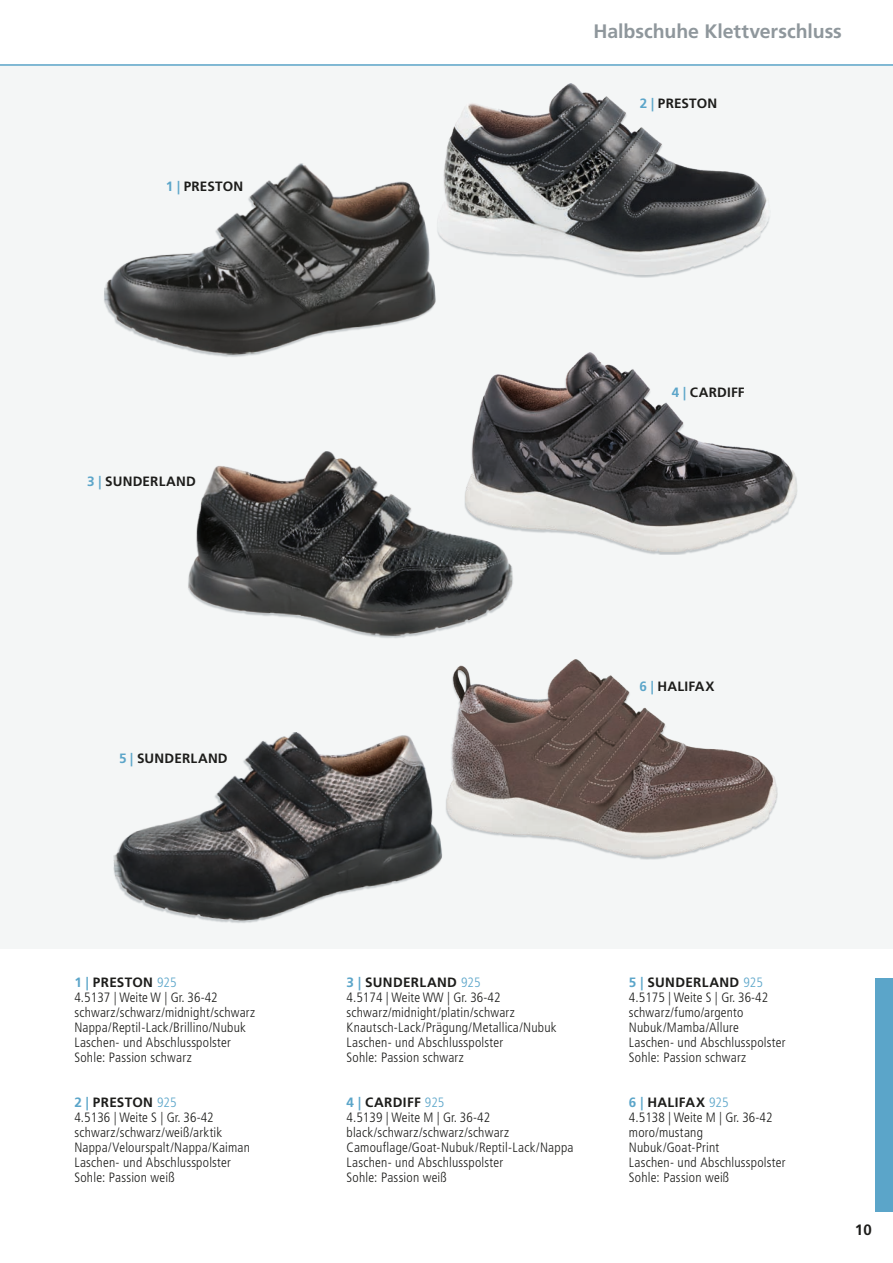
<style>
.page{position:relative;width:893px;height:1263px;background:#fff}
.page>*{position:absolute;margin:0;border:0;box-sizing:border-box;transform-origin:0 0}
.t1{font:700 19.5px "Frutiger LT Pro";letter-spacing:-.005em;color:#8f979c}
.t2{font:700 15px "Frutiger LT Pro";color:#1d1d1b}
.t3{font:300 condensed 13.5px/15px "Frutiger LT Pro";letter-spacing:.015em;color:#1d1d1b}
.t4{font:700 13.5px "Frutiger LT Pro";letter-spacing:.02em;color:#1d1d1b}
.t5{font:300 condensed 13.5px "Frutiger LT";letter-spacing:.005em;color:#1d1d1b}
.s1{color:#5ba5c9}
.s2{font-family:"Frutiger LT";font-weight:300;font-stretch:condensed;color:#5ba5c9}
</style>
<div class="page">
<div style="left:0;top:64px;width:893px;height:884px;background:#f4f6f6"></div>
<hr style="left:0;top:64px;width:893px;height:2px;background:#5ba5c9">
<div style="left:876px;top:978px;width:17px;height:234px;background:#5ba5c9"></div>
<img style="left:446px;top:659px;width:331px;height:198px">
<img style="left:438px;top:83px;width:332px;height:192px">
<img style="left:472px;top:353px;width:324px;height:199px">
<img style="left:104px;top:163px;width:334px;height:194px">
<img style="left:113px;top:732px;width:329px;height:191px">
<img style="left:188px;top:446px;width:328px;height:192px">
<p class="t4" style="left:166px;top:178px;width:79px"><span class="s1">1 |</span> PRESTON</p>
<p class="t4" style="left:87px;top:474px;width:110px"><span class="s1">3 |</span> SUNDERLAND</p>
<p class="t4" style="left:119px;top:750px;width:110px"><span class="s1">5 |</span> SUNDERLAND</p>
<p class="t4" style="left:74px;top:974px;width:104px"><span class="s1">1 |</span> PRESTON <span class="s2">925</span></p>
<p class="t5" style="left:74px;top:989px;width:145px">4.5137 | Weite W | Gr. 36-42</p>
<p class="t3" style="left:74px;top:1005px;width:182px">schwarz/schwarz/midnight/schwarz<br>Nappa/Reptil-Lack/Brillino/Nubuk<br>Laschen- und Abschlusspolster<br>Sohle: Passion schwarz</p>
<p class="t4" style="left:74px;top:1094px;width:104px"><span class="s1">2 |</span> PRESTON <span class="s2">925</span></p>
<p class="t5" style="left:74px;top:1109px;width:141px">4.5136 | Weite S | Gr. 36-42</p>
<p class="t3" style="left:74px;top:1125px;width:177px">schwarz/schwarz/weiß/arktik<br>Nappa/Velourspalt/Nappa/Kaiman<br>Laschen- und Abschlusspolster<br>Sohle: Passion weiß</p>
<h1 class="t1" style="left:593px;top:19px;width:250px">Halbschuhe Klettverschluss</h1>
<p class="t4" style="left:640px;top:95px;width:79px"><span class="s1">2 |</span> PRESTON</p>
<p class="t4" style="left:672px;top:384px;width:74px"><span class="s1">4 |</span> CARDIFF</p>
<p class="t4" style="left:640px;top:678px;width:76px"><span class="s1">6 |</span> HALIFAX</p>
<p class="t4" style="left:347px;top:974px;width:136px"><span class="s1">3 |</span> SUNDERLAND <span class="s2">925</span></p>
<p class="t5" style="left:347px;top:989px;width:155px">4.5174 | Weite WW | Gr. 36-42</p>
<p class="t3" style="left:347px;top:1005px;width:212px">schwarz/midnight/platin/schwarz Knautsch-Lack/Prägung/Metallica/Nubuk Laschen- und Abschlusspolster<br>Sohle: Passion schwarz</p>
<p class="t4" style="left:347px;top:1094px;width:99px"><span class="s1">4 |</span> CARDIFF <span class="s2">925</span></p>
<p class="t5" style="left:347px;top:1109px;width:145px">4.5139 | Weite M | Gr. 36-42</p>
<p class="t3" style="left:347px;top:1125px;width:228px">black/schwarz/schwarz/schwarz Camouflage/Goat-Nubuk/Reptil-Lack/Nappa Laschen- und Abschlusspolster<br>Sohle: Passion weiß</p>
<p class="t4" style="left:629px;top:974px;width:136px"><span class="s1">5 |</span> SUNDERLAND <span class="s2">925</span></p>
<p class="t5" style="left:629px;top:989px;width:141px">4.5175 | Weite S | Gr. 36-42</p>
<p class="t3" style="left:629px;top:1005px;width:158px">schwarz/fumo/argento<br>Nubuk/Mamba/Allure<br>Laschen- und Abschlusspolster<br>Sohle: Passion schwarz</p>
<p class="t4" style="left:629px;top:1094px;width:101px"><span class="s1">6 |</span> HALIFAX <span class="s2">925</span></p>
<p class="t5" style="left:629px;top:1109px;width:145px">4.5138 | Weite M | Gr. 36-42</p>
<p class="t3" style="left:629px;top:1125px;width:158px">moro/mustang<br>Nubuk/Goat-Print<br>Laschen- und Abschlusspolster<br>Sohle: Passion weiß</p>
<p class="t2" style="left:855px;top:1220px;width:18px">10</p>
</div>
